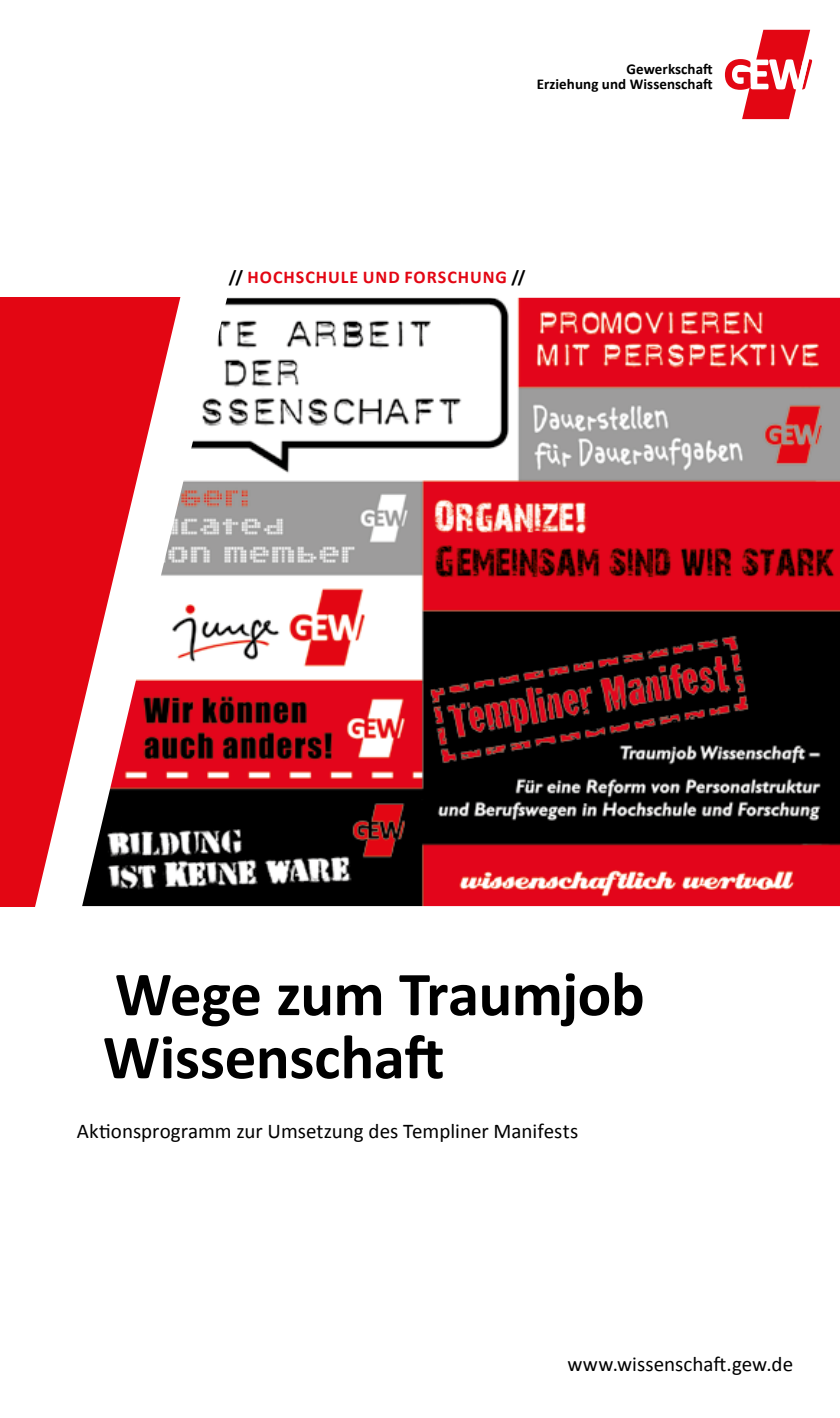
<style>
.page{position:relative;width:840px;height:1418px;background:#fff}
.page>*{position:absolute;margin:0;border:0;box-sizing:border-box;transform-origin:0 0}
.t1{font:700 63px/63px "Calibri";letter-spacing:-.01em;color:#000}
.t2{font:21px "Calibri";color:#000}
.t3{font:700 18px "Calibri";letter-spacing:.05em;color:#e30613}
.t4{font:700 15px/15px "Calibri";letter-spacing:.005em;color:#000;text-align:right}
.s1{color:#000}
</style>
<div class="page">
<img style="left:216px;top:298px;width:623px;height:608px">
<svg style="left:0;top:298px;width:216px;height:608px;fill:#e30613"></svg>
<svg style="left:724px;top:30px;width:87px;height:89px"></svg>
<p class="t4" style="left:536px;top:62px;width:177px">Gewerkschaft<br>Erziehung und Wissenschaft</p>
<p class="t3" style="left:229px;top:265px;width:298px"><span class="s1">//</span> HOCHSCHULE UND FORSCHUNG <span class="s1">//</span></p>
<h1 class="t1" style="left:103px;top:962px;width:543px">Wege zum Traumjob<br>Wissenschaft</h1>
<p class="t2" style="left:77px;top:1117px;width:502px">Aktionsprogramm zur Umsetzung des Templiner Manifests</p>
<p class="t2" style="left:567px;top:1350px;width:227px">www.wissenschaft.gew.de</p>
</div>
